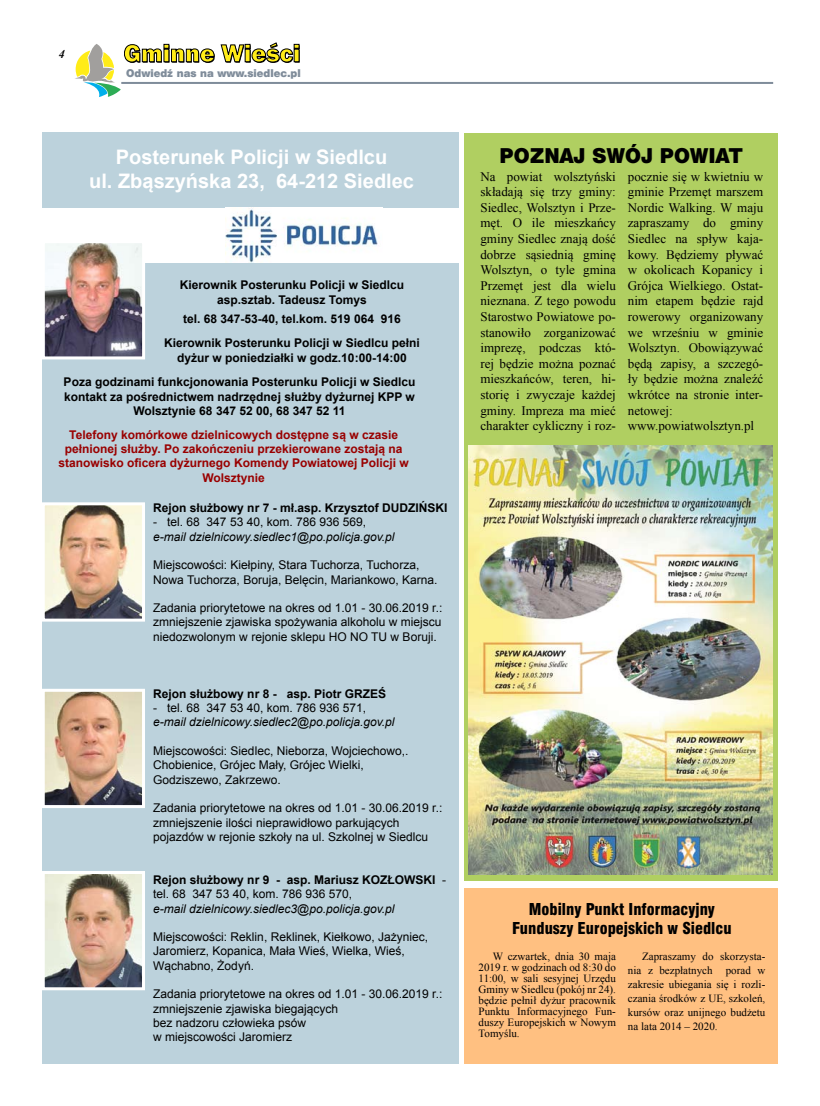
<style>
.page{position:relative;width:820px;height:1106px;background:#fff}
.page>*{position:absolute;margin:0;border:0;box-sizing:border-box;transform-origin:0 0}
.t1{font:700 20px/24px "Arial";color:#fff;text-align:center}
.t2{font:19px "Swis 721 Blk 2 EU";color:#000}
.t3{font:16px/19.2px "Swis 721 Blk Cn EU";color:#000;text-align:center}
.t4{font:13px/15.6px "Times New Roman";color:#000;text-align:justify}
.t5{font:12px/14.4px "Arial";color:#000}
.t6{font:700 12px/14.4px "Arial";color:#000;text-align:center}
.t7{font:700 12px/14.4px "Arial";color:#900;text-align:center}
.t8{font:italic 12px "Arial";color:#000}
.t9{font:italic 700 12px "Times New Roman";color:#000}
.t10{font:11px/11px "Times New Roman";color:#000;text-align:justify}
.t11{font:10px "Swis 721 Blk 2 EU";color:#7f8c9a}
.s1{font-weight:400}
</style>
<div class="page">
<div style="left:42px;top:132px;width:416px;height:931px;background:#bcd2dc"></div>
<img style="left:46px;top:506px;width:95px;height:111px">
<div style="left:42px;top:502px;width:103px;height:119px;border:3px solid #fff"></div>
<img style="left:46px;top:692px;width:95px;height:112px">
<div style="left:42px;top:688px;width:103px;height:120px;border:3px solid #fff"></div>
<img style="left:46px;top:875px;width:95px;height:111px">
<div style="left:42px;top:871px;width:103px;height:119px;border:3px solid #fff"></div>
<div style="left:42px;top:208px;width:417px;height:54px;background:#fff"></div>
<img style="left:225px;top:208px;width:153px;height:54px">
<img style="left:46px;top:244px;width:95px;height:111px">
<div style="left:42px;top:240px;width:103px;height:119px;border:3px solid #fff"></div>
<div style="left:463px;top:133px;width:314px;height:747px;background:#b0cf61"></div>
<img style="left:469px;top:445px;width:303px;height:429px">
<div style="left:463px;top:887px;width:314px;height:176px;background:#ffc081"></div>
<svg style="left:75px;top:43px;width:224px;height:54px"></svg>
<hr style="left:121px;top:82px;width:651px;height:2px;background:#7f8c9a">
<p class="t9" style="left:59px;top:46px;width:7px">4</p>
<p class="t11" style="left:126px;top:66px;width:176px">Odwiedź nas na www.siedlec.pl</p>
<h1 class="t1" style="left:89px;top:146px;width:326px">Posterunek Policji w Siedlcu<br>ul. Zbąszyńska 23, 64-212 Siedlec</h1>
<p class="t6" style="left:180px;top:278px;width:226px">Kierownik Posterunku Policji w Siedlcu asp.sztab. Tadeusz Tomys</p>
<p class="t6" style="left:164px;top:307px;width:257px;line-height:24.4px">tel. 68 347-53-40, tel.kom. 519 064 916<br>Kierownik Posterunku Policji w Siedlcu pełni</p>
<p class="t6" style="left:64px;top:346px;width:353px;line-height:24.4px;text-align:left;text-indent:113px">dyżur w poniedziałki w godz.10:00-14:00<br>Poza godzinami funkcjonowania Posterunku Policji w Siedlcu</p>
<p class="t6" style="left:64px;top:389px;width:352px">kontakt za pośrednictwem nadrzędnej służby dyżurnej KPP w<br>Wolsztynie 68 347 52 00, 68 347 52 11</p>
<p class="t7" style="left:58px;top:427px;width:352px">Telefony komórkowe dzielnicowych dostępne są w czasie pełnionej służby. Po zakończeniu przekierowane zostają na stanowisko oficera dyżurnego Komendy Powiatowej Policji w Wolsztynie</p>
<p class="t6" style="left:153px;top:501px;width:296px">Rejon służbowy nr 7 - mł.asp. Krzysztof DUDZIŃSKI</p>
<p class="t5" style="left:153px;top:515px;width:214px">- tel. 68 347 53 40, kom. 786 936 569,</p>
<p class="t8" style="left:153px;top:529px;width:243px">e-mail dzielnicowy.siedlec1@po.policja.gov.pl</p>
<p class="t5" style="left:153px;top:558px;width:286px">Miejscowości: Kiełpiny, Stara Tuchorza, Tuchorza,<br>Nowa Tuchorza, Boruja, Belęcin, Mariankowo, Karna.</p>
<p class="t5" style="left:153px;top:600px;width:290px;text-align:justify">Zadania priorytetowe na okres od 1.01 - 30.06.2019 r.: zmniejszenie zjawiska spożywania alkoholu w miejscu niedozwolonym w rejonie sklepu HO NO TU w Boruji.</p>
<p class="t6" style="left:153px;top:686px;width:234px">Rejon służbowy nr 8 - asp. Piotr GRZEŚ</p>
<p class="t5" style="left:153px;top:700px;width:214px">- tel. 68 347 53 40, kom. 786 936 571,</p>
<p class="t8" style="left:153px;top:714px;width:243px">e-mail dzielnicowy.siedlec2@po.policja.gov.pl</p>
<p class="t5" style="left:153px;top:743px;width:257px">Miejscowości: Siedlec, Nieborza, Wojciechowo,.<br>Chobienice, Grójec Mały, Grójec Wielki,<br>Godziszewo, Zakrzewo.</p>
<p class="t5" style="left:153px;top:800px;width:290px">Zadania priorytetowe na okres od 1.01 - 30.06.2019 r.: zmniejszenie ilości nieprawidłowo parkujących pojazdów w rejonie szkoły na ul. Szkolnej w Siedlcu</p>
<p class="t6" style="left:153px;top:872px;width:294px;text-align:left">Rejon służbowy nr 9 - asp. Mariusz KOZŁOWSKI <span class="s1">- tel. 68 347 53 40, kom. 786 936 570,</span></p>
<p class="t8" style="left:153px;top:900px;width:243px">e-mail dzielnicowy.siedlec3@po.policja.gov.pl</p>
<p class="t5" style="left:153px;top:929px;width:276px">Miejscowości: Reklin, Reklinek, Kiełkowo, Jażyniec,<br>Jaromierz, Kopanica, Mała Wieś, Wielka, Wieś,<br>Wąchabno, Żodyń.</p>
<p class="t5" style="left:153px;top:986px;width:290px">Zadania priorytetowe na okres od 1.01 - 30.06.2019 r.: zmniejszenie zjawiska biegających<br>bez nadzoru człowieka psów<br>w miejscowości Jaromierz</p>
<h2 class="t2" style="left:499px;top:142px;width:245px">POZNAJ SWÓJ POWIAT</h2>
<p class="t4" style="left:480px;top:168px;width:137px">Na powiat wolsztyński składają się trzy gminy:<br>Siedlec, Wolsztyn i Prze&shy;męt. O ile mieszkańcy gminy Siedlec znają dość dobrze sąsiednią gminę Wolsztyn, o tyle gmina Przemęt jest dla wielu nieznana. Z tego powodu Starostwo Powiatowe po&shy;stanowiło zorganizować imprezę, podczas któ&shy;rej będzie można poznać mieszkańców, teren, hi&shy;storię i zwyczaje każdej gminy. Impreza ma mieć charakter cykliczny i roz-</p>
<p class="t4" style="left:627px;top:168px;width:137px;text-align:left">pocznie się w kwietniu w gminie Przemęt marszem<br>Nordic Walking. W maju zapraszamy do gminy<br>Siedlec na spływ kaja&shy;kowy. Będziemy pływać w okolicach Kopanicy i<br>Grójca Wielkiego. Ostat&shy;nim etapem będzie rajd rowerowy organizowany we wrześniu w gminie<br>Wolsztyn. Obowiązywać będą zapisy, a szczegó&shy;ły będzie można znaleźć wkrótce na stronie inter&shy;netowej: www.powiatwolsztyn.pl</p>
<h3 class="t3" style="left:512px;top:900px;width:221px">Mobilny Punkt Informacyjny<br>Funduszy Europejskich w Siedlcu</h3>
<p class="t10" style="left:478px;top:950px;width:139px;text-indent:14px">W czwartek, dnia 30 maja 2019 r. w godzinach od 8:30 do 11:00, w sali sesyjnej Urzędu Gminy w Siedlcu (pokój nr 24). będzie pełnił dyżur pracownik Punktu Informacyjnego Fun&shy;duszy Europejskich w Nowym Tomyślu.</p>
<p class="t10" style="left:627px;top:949px;width:139px;line-height:14px;text-indent:14px">Zapraszamy do skorzysta&shy;nia z bezpłatnych porad w zakresie ubiegania się i rozli&shy;czania środków z UE, szkoleń, kursów oraz unijnego budżetu na lata 2014 – 2020.</p>
</div>
